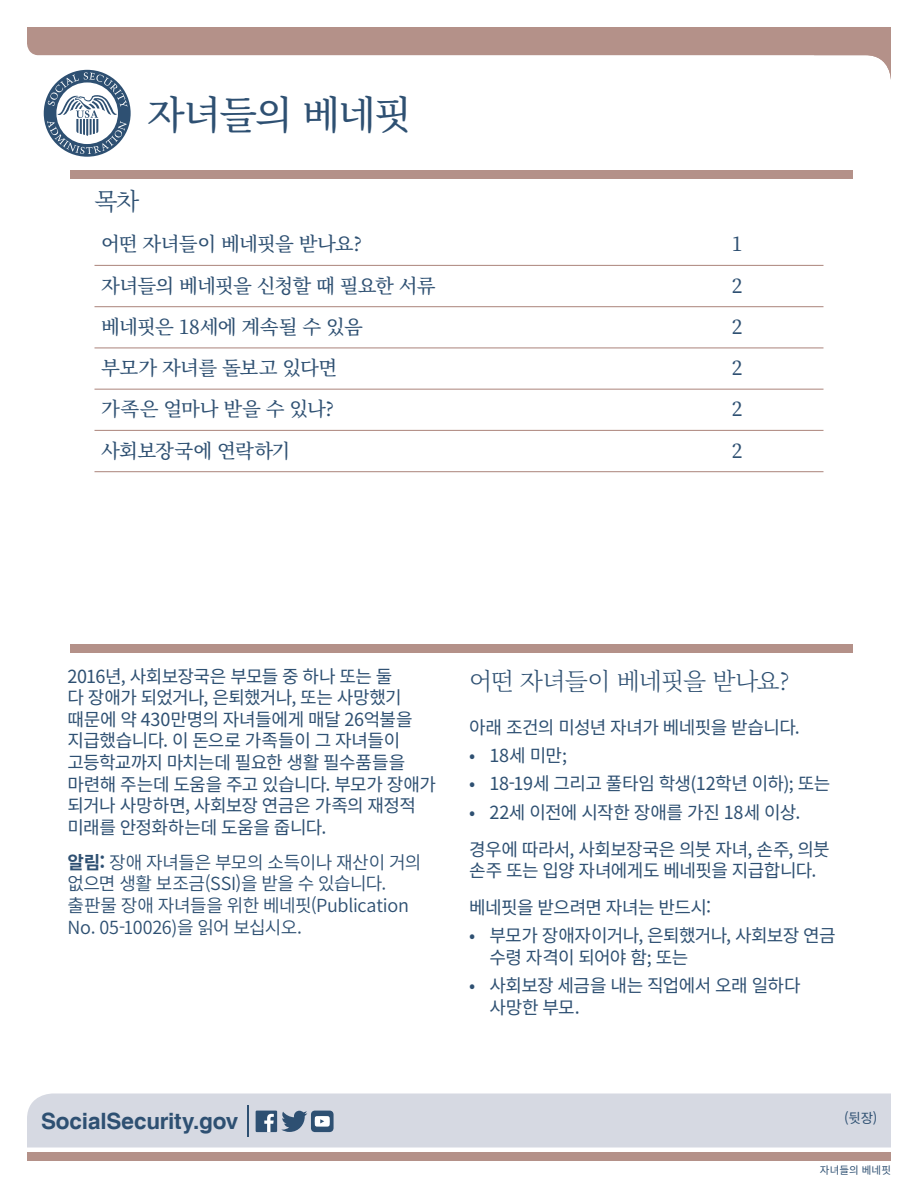
<style>
.page{position:relative;width:918px;height:1188px;background:#fff}
.page>*{position:absolute;margin:0;border:0;box-sizing:border-box;transform-origin:0 0}
.t1{font:500 39px "Noto Serif CJ Kkr";letter-spacing:-.045em;color:#2e5072}
.t2{font:300 24px "Noto Serif CJ Kkr";letter-spacing:-.04em;color:#2e5072}
.t3{font:24px "Noto Serif CJ Kkr";color:#2e5072}
.t4{font:700 22.5px "Helvetica";letter-spacing:-.005em;color:#2e5072}
.t5{font:500 19.5px "Noto Serif CJ Kkr";letter-spacing:-.04em;color:#2e5072}
.t6{font:500 19.5px "Noto Serif CJ Kkr";letter-spacing:-.015em;color:#2e5072}
.t7{font:18px/21.6px "Noto Sans CJ Kkr";letter-spacing:-.03em;color:#2e5072}
.t8{font:600 18px/21.6px "Noto Sans CJ Kkr";letter-spacing:-.02em;color:#2e5072}
.t9{font:13.5px "Noto Sans CJ Kkr";color:#2e5072}
.t10{font:10.5px "Noto Sans CJ Kkr";letter-spacing:.005em;color:#2e5072}
.s1{font-weight:700}
</style>
<div class="page">
<svg style="left:27px;top:27px;width:787px;height:45px;fill:#b49189"></svg>
<div style="left:27px;top:1094px;width:864px;height:54px;background:#d6d9e2"></div>
<svg style="left:814px;top:27px;width:77px;height:53px"></svg>
<div style="left:70px;top:644px;width:783px;height:8px;background:#b49189"></div>
<hr style="left:247px;top:1105px;width:2px;height:32px;background:#2e5072">
<div style="left:70px;top:171px;width:783px;height:8px;background:#b49189"></div>
<div style="left:27px;top:1153px;width:864px;height:8px;background:#b49189"></div>
<svg style="left:44px;top:70px;width:87px;height:87px"></svg>
<svg style="left:47px;top:72px;width:80px;height:82px"></svg>
<div style="left:256px;top:1111px;width:21px;height:21px;background:#2e5072"></div>
<svg style="left:264px;top:1114px;width:10px;height:18px"></svg>
<svg style="left:281px;top:1111px;width:53px;height:21px"></svg>
<hr style="left:94px;top:265px;width:730px;height:1px;background:#b49189">
<hr style="left:94px;top:306px;width:730px;height:1px;background:#b49189">
<hr style="left:94px;top:347px;width:730px;height:1px;background:#b49189">
<hr style="left:94px;top:389px;width:730px;height:1px;background:#b49189">
<hr style="left:94px;top:430px;width:730px;height:1px;background:#b49189">
<hr style="left:94px;top:471px;width:730px;height:1px;background:#b49189">
<h1 class="t1" style="left:147px;top:93px;width:266px">자녀들의 베네핏</h1>
<h1 class="t3" style="left:94px;top:188px;width:46px">목차</h1>
<p class="t5" style="left:101px;top:233px;width:262px">어떤 자녀들이 베네핏을 받나요?</p>
<p class="t5" style="left:732px;top:233px;width:12px">1</p>
<p class="t5" style="left:101px;top:274px;width:336px">자녀들의 베네핏을 신청할 때 필요한 서류</p>
<p class="t5" style="left:732px;top:274px;width:12px">2</p>
<p class="t5" style="left:101px;top:316px;width:263px">베네핏은 18세에 계속될 수 있음</p>
<p class="t5" style="left:732px;top:316px;width:12px">2</p>
<p class="t5" style="left:101px;top:357px;width:238px">부모가 자녀를 돌보고 있다면</p>
<p class="t5" style="left:732px;top:357px;width:12px">2</p>
<p class="t6" style="left:101px;top:398px;width:234px">가족은 얼마나 받을 수 있나?</p>
<p class="t5" style="left:732px;top:398px;width:12px">2</p>
<p class="t5" style="left:101px;top:439px;width:191px">사회보장국에 연락하기</p>
<p class="t5" style="left:732px;top:439px;width:12px">2</p>
<p class="t7" style="left:68px;top:666px;width:370px">2016년, 사회보장국은 부모들 중 하나 또는 둘<br>다 장애가 되었거나, 은퇴했거나, 또는 사망했기 때문에 약 430만명의 자녀들에게 매달 26억불을 지급했습니다. 이 돈으로 가족들이 그 자녀들이 고등학교까지 마치는데 필요한 생활 필수품들을 마련해 주는데 도움을 주고 있습니다. 부모가 장애가 되거나 사망하면, 사회보장 연금은 가족의 재정적 미래를 안정화하는데 도움을 줍니다.</p>
<p class="t8" style="left:68px;top:852px;width:355px"><span class="s1">알림:</span> 장애 자녀들은 부모의 소득이나 재산이 거의 없으면 생활 보조금(SSI)을 받을 수 있습니다. 출판물 장애 자녀들을 위한 베네핏(Publication<br>No. 05-10026)을 읽어 보십시오.</p>
<h1 class="t2" style="left:469px;top:667px;width:322px">어떤 자녀들이 베네핏을 받나요?</h1>
<p class="t7" style="left:469px;top:716px;width:332px">아래 조건의 미성년 자녀가 베네핏을 받습니다.</p>
<p class="t7" style="left:469px;top:745px;width:99px">• 18세 미만;</p>
<p class="t7" style="left:469px;top:773px;width:363px">• 18-19세 그리고 풀타임 학생(12학년 이하); 또는</p>
<p class="t7" style="left:469px;top:802px;width:333px">• 22세 이전에 시작한 장애를 가진 18세 이상.</p>
<p class="t7" style="left:469px;top:839px;width:362px">경우에 따라서, 사회보장국은 의붓 자녀, 손주, 의붓 손주 또는 입양 자녀에게도 베네핏을 지급합니다.</p>
<p class="t7" style="left:469px;top:897px;width:244px">베네핏을 받으려면 자녀는 반드시:</p>
<p class="t7" style="left:489px;top:925px;width:348px;text-indent:-20px">• 부모가 장애자이거나, 은퇴했거나, 사회보장 연금 수령 자격이 되어야 함; 또는</p>
<p class="t7" style="left:489px;top:975px;width:313px;text-indent:-20px">• 사회보장 세금을 내는 직업에서 오래 일하다 사망한 부모.</p>
<p class="t4" style="left:41px;top:1108px;width:199px">SocialSecurity.gov</p>
<p class="t9" style="left:844px;top:1111px;width:35px">(뒷장)</p>
<p class="t10" style="left:820px;top:1165px;width:73px">자녀들의 베네핏</p>
</div>
